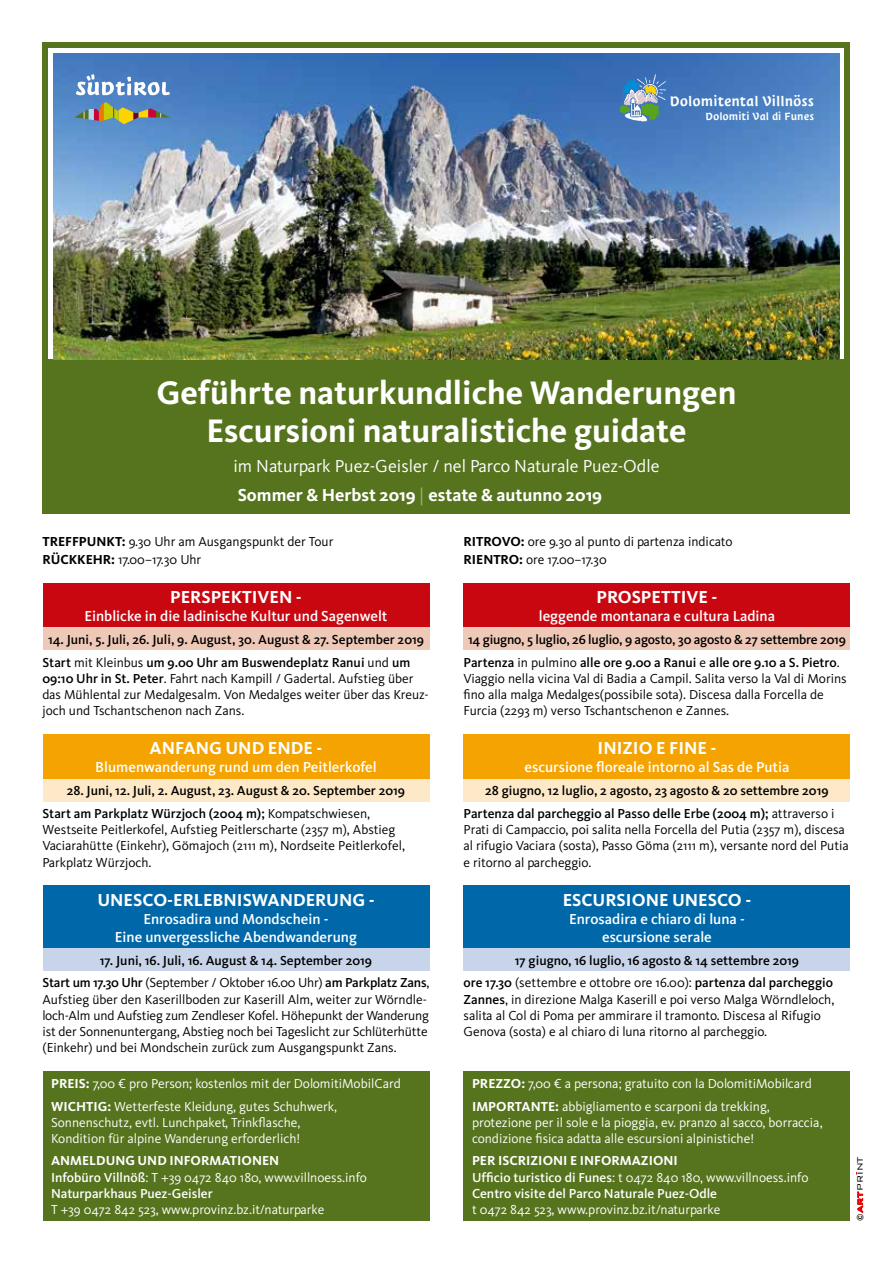
<style>
.page{position:relative;width:893px;height:1263px;background:#fff}
.page>*{position:absolute;margin:0;border:0;box-sizing:border-box;transform-origin:0 0}
.t1{font:700 33.75px/37.5px "Kievit";color:#fff;text-align:center}
.t2{font:700 18px "Kievit";color:#fff}
.t3{font:18px "Kievit";color:#fff}
.t4{font:15.9px "Suedtirol";color:#fff}
.t5{font:500 15px/18px "Kievit";color:#fff;text-align:center}
.t6{font:13.5px/16.2px "Kievit";color:#000}
.t7{font:500 13.5px/23px "Kievit";color:#000}
.t8{font:13.5px/22.5px "Kievit";color:#fff}
.t9{font:500 13.5px/16.2px "Kievit";color:#fff}
.t10{font:12px "Suedtirol";color:#fff}
.t11{font:500 9px "Bank Gothic";color:#000}
.s1{font-weight:400;color:#a9b885}
.s2{font-weight:700}
.s3{font-weight:400}
.s4{font-weight:500}
</style>
<div class="page">
<div style="left:43px;top:43px;width:807px;height:471px;background:#56731d"></div>
<div style="left:49px;top:49px;width:795px;height:310px;background:#fff"></div>
<img style="left:53px;top:53px;width:787px;height:306px">
<svg style="left:74px;top:102px;width:96px;height:22px;background:#808e85"></svg>
<svg style="left:76px;top:74px;width:94px;height:21px"></svg>
<svg style="left:619px;top:74px;width:47px;height:48px;background:#6b97ad"></svg>
<div style="left:43px;top:583px;width:386px;height:44px;background:#c90711"></div>
<div style="left:43px;top:627px;width:386px;height:23px;background:#efc9b8"></div>
<div style="left:43px;top:734px;width:386px;height:45px;background:#f5a300"></div>
<div style="left:43px;top:779px;width:386px;height:22px;background:#fde9c7"></div>
<div style="left:43px;top:886px;width:386px;height:62px;background:#0068a9"></div>
<div style="left:43px;top:948px;width:386px;height:23px;background:#c7d4ea"></div>
<div style="left:43px;top:1071px;width:386px;height:149px;background:#56731d"></div>
<div style="left:463px;top:583px;width:387px;height:44px;background:#c90711"></div>
<div style="left:463px;top:627px;width:387px;height:23px;background:#efc9b8"></div>
<div style="left:463px;top:734px;width:387px;height:45px;background:#f5a300"></div>
<div style="left:463px;top:779px;width:387px;height:22px;background:#fde9c7"></div>
<div style="left:463px;top:886px;width:387px;height:62px;background:#0068a9"></div>
<div style="left:463px;top:948px;width:387px;height:23px;background:#c7d4ea"></div>
<div style="left:463px;top:1071px;width:387px;height:149px;background:#56731d"></div>
<svg style="left:857px;top:1191px;width:6px;height:22px"></svg>
<p class="t4" style="left:670px;top:92px;width:146px">Dolomitental Villnöss</p>
<p class="t10" style="left:705px;top:110px;width:110px">Dolomiti Val di Funes</p>
<h1 class="t1" style="left:156px;top:374px;width:582px">Geführte naturkundliche Wanderungen<br>Escursioni naturalistiche guidate</h1>
<h2 class="t3" style="left:233px;top:455px;width:428px">im Naturpark Puez-Geisler / nel Parco Naturale Puez-Odle</h2>
<h2 class="t2" style="left:238px;top:484px;width:366px">Sommer &amp; Herbst 2019 <span class="s1">|</span> estate &amp; autunno 2019</h2>
<p class="t6" style="left:43px;top:532px;width:292px;line-height:18.3px"><span class="s2">TREFFPUNKT:</span> 9.30 Uhr am Ausgangspunkt der Tour<br><span class="s2">RÜCKKEHR:</span> 17.00–17.30 Uhr</p>
<h2 class="t2" style="left:170px;top:586px;width:133px">PERSPEKTIVEN -</h2>
<p class="t5" style="left:85px;top:607px;width:304px">Einblicke in die ladinische Kultur und Sagenwelt</p>
<p class="t7" style="left:43px;top:628px;width:383px;text-indent:5px">14. Juni, 5. Juli, 26. Juli, 9. August, 30. August &amp; 27. September 2019<br>Start <span class="s3">mit Kleinbus</span> um 9.00 Uhr am Buswendeplatz Ranui <span class="s3">und</span> um</p>
<p class="t6" style="left:43px;top:670px;width:388px"><span class="s4">09:10 Uhr in St. Peter</span>. Fahrt nach Kampill / Gadertal. Aufstieg über das Mühlental zur Medalgesalm. Von Medalges weiter über das Kreuz&shy;joch und Tschantschenon nach Zans.</p>
<h2 class="t2" style="left:150px;top:737px;width:174px">ANFANG UND ENDE -</h2>
<p class="t5" style="left:95px;top:758px;width:283px">Blumenwanderung rund um den Peitlerkofel</p>
<p class="t7" style="left:43px;top:779px;width:364px;text-indent:24px">28. Juni, 12. Juli, 2. August, 23. August &amp; 20. September 2019<br>Start am Parkplatz Würzjoch (2004 m); <span class="s3">Kompatschwiesen,</span></p>
<p class="t6" style="left:43px;top:821px;width:364px">Westseite Peitlerkofel, Aufstieg Peitlerscharte (2357 m), Abstieg<br>Vaciarahütte (Einkehr), Gömajoch (2111 m), Nordseite Peitlerkofel,<br>Parkplatz Würzjoch.</p>
<h2 class="t2" style="left:97px;top:889px;width:279px">UNESCO-ERLEBNISWANDERUNG -</h2>
<p class="t5" style="left:115px;top:909px;width:244px">Enrosadira und Mondschein -<br>Eine unvergessliche Abendwanderung</p>
<p class="t7" style="left:43px;top:948px;width:388px;text-align:center">17. Juni, 16. Juli, 16. August &amp; 14. September 2019<br>Start um 17.30 Uhr <span class="s3">(September / Oktober 16.00 Uhr)</span> am Parkplatz Zans<span class="s3">,</span></p>
<p class="t6" style="left:43px;top:991px;width:388px">Aufstieg über den Kaserillboden zur Kaserill Alm, weiter zur Wörndle&shy;loch-Alm und Aufstieg zum Zendleser Kofel. Höhepunkt der Wanderung ist der Sonnenuntergang, Abstieg noch bei Tageslicht zur Schlüterhütte (Einkehr) und bei Mondschein zurück zum Ausgangspunkt Zans.</p>
<p class="t8" style="left:51px;top:1072px;width:351px"><span class="s2">PREIS:</span> 7,00 € pro Person; kostenlos mit der DolomitiMobilCard<br><span class="s2">WICHTIG:</span> Wetterfeste Kleidung, gutes Schuhwerk,</p>
<p class="t8" style="left:51px;top:1114px;width:251px;line-height:16.2px">Sonnenschutz, evtl. Lunchpaket, Trinkflasche,<br>Kondition für alpine Wanderung erforderlich!</p>
<p class="t9" style="left:51px;top:1153px;width:318px"><span class="s2">ANMELDUNG UND INFORMATIONEN<br></span>Infobüro Villnöß<span class="s3">: T +39 0472 840 180, www.villnoess.info<br></span>Naturparkhaus Puez-Geisler</p>
<p class="t8" style="left:51px;top:1198px;width:275px">T +39 0472 842 523, www.provinz.bz.it/naturparke</p>
<p class="t6" style="left:463px;top:532px;width:271px;line-height:18.3px"><span class="s2">RITROVO:</span> ore 9.30 al punto di partenza indicato<br><span class="s2">RIENTRO:</span> ore 17.00–17.30</p>
<h2 class="t2" style="left:596px;top:586px;width:123px">PROSPETTIVE -</h2>
<p class="t5" style="left:539px;top:607px;width:238px">leggende montanara e cultura Ladina</p>
<p class="t7" style="left:463px;top:628px;width:384px;text-align:center">14 giugno, 5 luglio, 26 luglio, 9 agosto, 30 agosto &amp; 27 settembre 2019<br>Partenza <span class="s3">in pulmino</span> alle ore 9.00 a Ranui <span class="s3">e</span> alle ore 9.10 a S. Pietro<span class="s3">.</span></p>
<p class="t6" style="left:463px;top:670px;width:385px">Viaggio nella vicina Val di Badia a Campil. Salita verso la Val di Morins fino alla malga Medalges(possibile sota). Discesa dalla Forcella de<br>Furcia (2293 m) verso Tschantschenon e Zannes.</p>
<h2 class="t2" style="left:597px;top:737px;width:120px">INIZIO E FINE -</h2>
<p class="t5" style="left:525px;top:758px;width:266px">escursione floreale intorno al Sas de Putia</p>
<p class="t7" style="left:463px;top:779px;width:373px;text-indent:22px">28 giugno, 12 luglio, 2 agosto, 23 agosto &amp; 20 settembre 2019<br>Partenza dal parcheggio al Passo delle Erbe (2004 m); <span class="s3">attraverso i</span></p>
<p class="t6" style="left:463px;top:821px;width:387px">Prati di Campaccio, poi salita nella Forcella del Putia (2357 m), discesa al rifugio Vaciara (sosta), Passo Göma (2111 m), versante nord del Putia e ritorno al parcheggio.</p>
<h2 class="t2" style="left:563px;top:889px;width:190px">ESCURSIONE UNESCO -</h2>
<p class="t5" style="left:569px;top:909px;width:177px">Enrosadira e chiaro di luna - escursione serale</p>
<p class="t7" style="left:463px;top:948px;width:371px;text-indent:51px">17 giugno, 16 luglio, 16 agosto &amp; 14 settembre 2019<br>ore 17.30 <span class="s3">(settembre e ottobre ore 16.00):</span> partenza dal parcheggio</p>
<p class="t6" style="left:463px;top:991px;width:372px"><span class="s4">Zannes</span>, in direzione Malga Kaserill e poi verso Malga Wörndleloch, salita al Col di Poma per ammirare il tramonto. Discesa al Rifugio<br>Genova (sosta) e al chiaro di luna ritorno al parcheggio.</p>
<p class="t8" style="left:472px;top:1072px;width:341px"><span class="s2">PREZZO:</span> 7,00 € a persona; gratuito con la DolomitiMobilcard<br><span class="s2">IMPORTANTE:</span> abbigliamento e scarponi da trekking,</p>
<p class="t8" style="left:472px;top:1114px;width:352px;line-height:16.2px">protezione per il sole e la pioggia, ev. pranzo al sacco, borraccia, condizione fisica adatta alle escursioni alpinistiche!</p>
<p class="t9" style="left:472px;top:1153px;width:338px"><span class="s2">PER ISCRIZIONI E INFORMAZIONI<br></span>Ufficio turistico di Funes<span class="s3">: t 0472 840 180, www.villnoess.info<br></span>Centro visite del Parco Naturale Puez-Odle</p>
<p class="t8" style="left:472px;top:1198px;width:250px">t 0472 842 523, www.provinz.bz.it/naturparke</p>
<p class="t11" style="left:854px;top:1221px;width:9px;rotate:-90deg">©</p>
</div>
